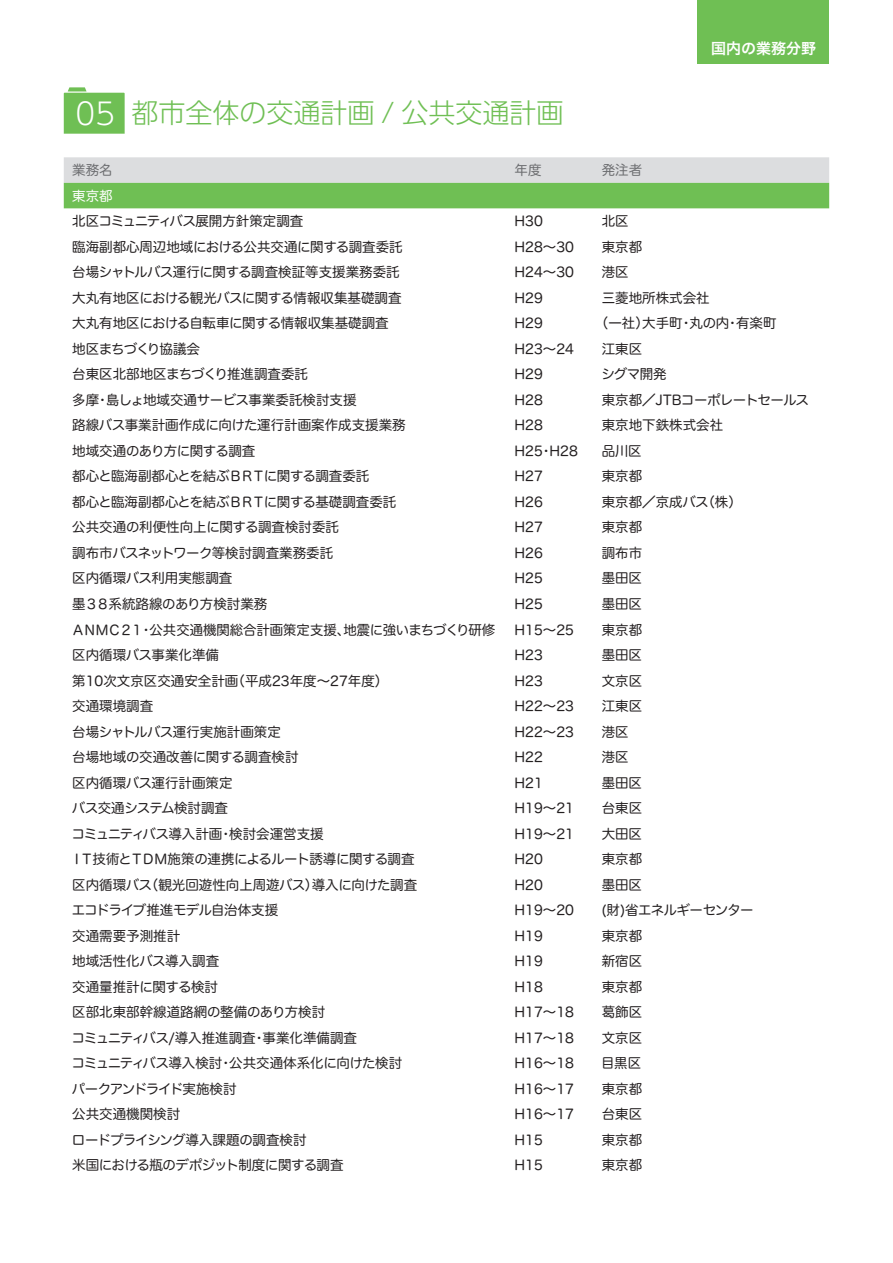
<style>
.page{position:relative;width:893px;height:1263px;background:#fff}
.page>*{position:absolute;margin:0;border:0;box-sizing:border-box;transform-origin:0 0}
.t1{font:300 30px "UD Shin Go Pro";color:#fff}
.t2{font:300 27px "UD Shin Go Pro";color:#6fbf54}
.t3{font:15px "Hiragino Sans W6";color:#fff}
.表中１{font:13.5px "Hira Maru Pro N W4";color:#231f20}
.表中１-2{font:13.5px "Hira Maru Pro N W4";letter-spacing:-.03em;color:#231f20}
.表中１-3{font:13.5px "Hira Maru Pro N W4";letter-spacing:-.035em;color:#231f20}
.表中１-4{font:13.5px "Hira Maru Pro N W4";letter-spacing:-.04em;color:#231f20}
.表中１-5{font:13.5px "Hira Maru Pro N W4";letter-spacing:-.02em;color:#231f20}
.表中１-6{font:13.5px "Hira Maru Pro N W4";letter-spacing:-.045em;color:#231f20}
.表中１-7{font:13.5px "Hira Maru Pro N W4";letter-spacing:-.06em;color:#231f20}
.表中１-8{font:13.5px "Hira Maru Pro N W4";letter-spacing:-.07em;color:#231f20}
.表中１-9{font:13.5px "Hira Maru Pro N W4";letter-spacing:-.065em;color:#231f20}
.t4{font:13.5px "Hira Maru Pro N W4";color:#6c6d70}
.表中１-10{font:13.5px "Hira Maru Pro N W4";color:#fff}
</style>
<div class="page">
<svg style="left:64px;top:87px;width:61px;height:47px;background:#7ec566"></svg>
<div style="left:697px;top:0;width:132px;height:64px;background:#6fbf54"></div>
<svg style="left:64px;top:157px;width:765px;height:51px;background:#a6ce9a"></svg>
<p class="t1" style="left:76px;top:89px;width:41px">05</p>
<p class="t2" style="left:131px;top:91px;width:434px">都市全体の交通計画 / 公共交通計画</p>
<p class="t4" style="left:72px;top:158px;width:42px">業務名</p>
<p class="t4" style="left:514px;top:158px;width:28px">年度</p>
<p class="t4" style="left:602px;top:158px;width:42px">発注者</p>
<p class="t3" style="left:711px;top:35px;width:106px">国内の業務分野</p>
<p class="表中１-10" style="left:72px;top:184px;width:42px">東京都</p>
<p class="表中１-3" style="left:72px;top:209px;width:233px">北区コミュニティバス展開方針策定調査</p>
<p class="表中１" style="left:514px;top:209px;width:30px">H30</p>
<p class="表中１" style="left:602px;top:209px;width:28px">北区</p>
<p class="表中１" style="left:72px;top:235px;width:332px">臨海副都心周辺地域における公共交通に関する調査委託</p>
<p class="表中１" style="left:514px;top:235px;width:61px">H28～30</p>
<p class="表中１" style="left:602px;top:235px;width:42px">東京都</p>
<p class="表中１" style="left:72px;top:260px;width:329px">台場シャトルバス運行に関する調査検証等支援業務委託</p>
<p class="表中１" style="left:514px;top:260px;width:61px">H24～30</p>
<p class="表中１" style="left:602px;top:260px;width:28px">港区</p>
<p class="表中１" style="left:72px;top:286px;width:331px">大丸有地区における観光バスに関する情報収集基礎調査</p>
<p class="表中１" style="left:514px;top:286px;width:30px">H29</p>
<p class="表中１" style="left:602px;top:286px;width:109px">三菱地所株式会社</p>
<p class="表中１" style="left:72px;top:312px;width:318px">大丸有地区における自転車に関する情報収集基礎調査</p>
<p class="表中１" style="left:514px;top:312px;width:30px">H29</p>
<p class="表中１" style="left:595px;top:312px;width:183px">（一社）大手町・丸の内・有楽町</p>
<p class="表中１-9" style="left:72px;top:337px;width:129px">地区まちづくり協議会</p>
<p class="表中１" style="left:514px;top:337px;width:61px">H23～24</p>
<p class="表中１" style="left:602px;top:337px;width:42px">江東区</p>
<p class="表中１" style="left:72px;top:363px;width:237px">台東区北部地区まちづくり推進調査委託</p>
<p class="表中１" style="left:514px;top:363px;width:30px">H29</p>
<p class="表中１" style="left:601px;top:363px;width:67px">シグマ開発</p>
<p class="表中１" style="left:72px;top:388px;width:286px">多摩・島しょ地域交通サービス事業委託検討支援</p>
<p class="表中１" style="left:514px;top:388px;width:30px">H28</p>
<p class="表中１-3" style="left:602px;top:388px;width:209px">東京都／JTBコーポレートセールス</p>
<p class="表中１" style="left:72px;top:414px;width:335px">路線バス事業計画作成に向けた運行計画案作成支援業務</p>
<p class="表中１" style="left:514px;top:414px;width:30px">H28</p>
<p class="表中１" style="left:602px;top:414px;width:123px">東京地下鉄株式会社</p>
<p class="表中１-2" style="left:72px;top:439px;width:185px">地域交通のあり方に関する調査</p>
<p class="表中１" style="left:514px;top:439px;width:65px">H25・H28</p>
<p class="表中１" style="left:602px;top:439px;width:42px">品川区</p>
<p class="表中１-3" style="left:72px;top:465px;width:299px">都心と臨海副都心とを結ぶＢＲＴに関する調査委託</p>
<p class="表中１" style="left:514px;top:465px;width:30px">H27</p>
<p class="表中１" style="left:602px;top:465px;width:42px">東京都</p>
<p class="表中１-2" style="left:72px;top:490px;width:326px">都心と臨海副都心とを結ぶＢＲＴに関する基礎調査委託</p>
<p class="表中１" style="left:514px;top:490px;width:30px">H26</p>
<p class="表中１" style="left:602px;top:490px;width:142px">東京都／京成バス（株）</p>
<p class="表中１" style="left:72px;top:516px;width:268px">公共交通の利便性向上に関する調査検討委託</p>
<p class="表中１" style="left:514px;top:516px;width:30px">H27</p>
<p class="表中１" style="left:602px;top:516px;width:42px">東京都</p>
<p class="表中１" style="left:72px;top:541px;width:262px">調布市バスネットワーク等検討調査業務委託</p>
<p class="表中１" style="left:514px;top:541px;width:30px">H26</p>
<p class="表中１" style="left:602px;top:541px;width:42px">調布市</p>
<p class="表中１" style="left:72px;top:567px;width:162px">区内循環バス利用実態調査</p>
<p class="表中１" style="left:514px;top:567px;width:30px">H25</p>
<p class="表中１" style="left:602px;top:567px;width:42px">墨田区</p>
<p class="表中１" style="left:72px;top:592px;width:197px">墨３８系統路線のあり方検討業務</p>
<p class="表中１" style="left:514px;top:592px;width:30px">H25</p>
<p class="表中１" style="left:602px;top:592px;width:42px">墨田区</p>
<p class="表中１" style="left:71px;top:618px;width:425px">ＡＮＭＣ２１・公共交通機関総合計画策定支援、地震に強いまちづくり研修</p>
<p class="表中１" style="left:514px;top:618px;width:61px">H15～25</p>
<p class="表中１" style="left:602px;top:618px;width:42px">東京都</p>
<p class="表中１" style="left:72px;top:643px;width:148px">区内循環バス事業化準備</p>
<p class="表中１" style="left:514px;top:643px;width:30px">H23</p>
<p class="表中１" style="left:602px;top:643px;width:42px">墨田区</p>
<p class="表中１" style="left:72px;top:669px;width:318px">第10次文京区交通安全計画（平成23年度～27年度）</p>
<p class="表中１" style="left:514px;top:669px;width:30px">H23</p>
<p class="表中１" style="left:602px;top:669px;width:42px">文京区</p>
<p class="表中１" style="left:72px;top:694px;width:82px">交通環境調査</p>
<p class="表中１" style="left:514px;top:694px;width:61px">H22～23</p>
<p class="表中１" style="left:602px;top:694px;width:42px">江東区</p>
<p class="表中１" style="left:72px;top:720px;width:210px">台場シャトルバス運行実施計画策定</p>
<p class="表中１" style="left:514px;top:720px;width:61px">H22～23</p>
<p class="表中１" style="left:602px;top:720px;width:28px">港区</p>
<p class="表中１" style="left:72px;top:745px;width:228px">台場地域の交通改善に関する調査検討</p>
<p class="表中１" style="left:514px;top:745px;width:30px">H22</p>
<p class="表中１" style="left:602px;top:745px;width:28px">港区</p>
<p class="表中１" style="left:72px;top:771px;width:162px">区内循環バス運行計画策定</p>
<p class="表中１" style="left:514px;top:771px;width:30px">H21</p>
<p class="表中１" style="left:602px;top:771px;width:42px">墨田区</p>
<p class="表中１-2" style="left:72px;top:796px;width:158px">バス交通システム検討調査</p>
<p class="表中１" style="left:514px;top:796px;width:61px">H19～21</p>
<p class="表中１" style="left:602px;top:796px;width:42px">台東区</p>
<p class="表中１" style="left:72px;top:822px;width:254px">コミュニティバス導入計画・検討会運営支援</p>
<p class="表中１" style="left:514px;top:822px;width:61px">H19～21</p>
<p class="表中１" style="left:602px;top:822px;width:42px">大田区</p>
<p class="表中１-4" style="left:70px;top:847px;width:346px">ＩＴ技術とＴＤＭ施策の連携によるルート誘導に関する調査</p>
<p class="表中１" style="left:514px;top:847px;width:30px">H20</p>
<p class="表中１" style="left:602px;top:847px;width:42px">東京都</p>
<p class="表中１" style="left:72px;top:873px;width:346px">区内循環バス（観光回遊性向上周遊バス）導入に向けた調査</p>
<p class="表中１" style="left:514px;top:873px;width:30px">H20</p>
<p class="表中１" style="left:602px;top:873px;width:42px">墨田区</p>
<p class="表中１-6" style="left:72px;top:898px;width:208px">エコドライブ推進モデル自治体支援</p>
<p class="表中１" style="left:514px;top:898px;width:61px">H19～20</p>
<p class="表中１-7" style="left:602px;top:898px;width:153px">(財)省エネルギーセンター</p>
<p class="表中１" style="left:72px;top:924px;width:109px">交通需要予測推計</p>
<p class="表中１" style="left:514px;top:924px;width:30px">H19</p>
<p class="表中１" style="left:602px;top:924px;width:42px">東京都</p>
<p class="表中１" style="left:72px;top:949px;width:148px">地域活性化バス導入調査</p>
<p class="表中１" style="left:514px;top:949px;width:30px">H19</p>
<p class="表中１" style="left:602px;top:949px;width:42px">新宿区</p>
<p class="表中１" style="left:72px;top:975px;width:147px">交通量推計に関する検討</p>
<p class="表中１" style="left:514px;top:975px;width:30px">H18</p>
<p class="表中１" style="left:602px;top:975px;width:42px">東京都</p>
<p class="表中１" style="left:72px;top:1000px;width:254px">区部北東部幹線道路網の整備のあり方検討</p>
<p class="表中１" style="left:514px;top:1000px;width:61px">H17～18</p>
<p class="表中１" style="left:602px;top:1000px;width:42px">葛飾区</p>
<p class="表中１" style="left:72px;top:1026px;width:287px">コミュニティバス/導入推進調査・事業化準備調査</p>
<p class="表中１" style="left:514px;top:1026px;width:61px">H17～18</p>
<p class="表中１" style="left:602px;top:1026px;width:42px">文京区</p>
<p class="表中１-2" style="left:72px;top:1051px;width:332px">コミュニティバス導入検討・公共交通体系化に向けた検討</p>
<p class="表中１" style="left:514px;top:1051px;width:61px">H16～18</p>
<p class="表中１" style="left:601px;top:1051px;width:42px">目黒区</p>
<p class="表中１-8" style="left:72px;top:1077px;width:166px">パークアンドライド実施検討</p>
<p class="表中１" style="left:514px;top:1077px;width:61px">H16～17</p>
<p class="表中１" style="left:602px;top:1077px;width:42px">東京都</p>
<p class="表中１" style="left:72px;top:1102px;width:109px">公共交通機関検討</p>
<p class="表中１" style="left:514px;top:1102px;width:61px">H16～17</p>
<p class="表中１" style="left:602px;top:1102px;width:42px">台東区</p>
<p class="表中１-5" style="left:72px;top:1128px;width:236px">ロードプライシング導入課題の調査検討</p>
<p class="表中１" style="left:514px;top:1128px;width:30px">H15</p>
<p class="表中１" style="left:602px;top:1128px;width:42px">東京都</p>
<p class="表中１-4" style="left:72px;top:1153px;width:273px">米国における瓶のデポジット制度に関する調査</p>
<p class="表中１" style="left:514px;top:1153px;width:30px">H15</p>
<p class="表中１" style="left:602px;top:1153px;width:42px">東京都</p>
</div>
